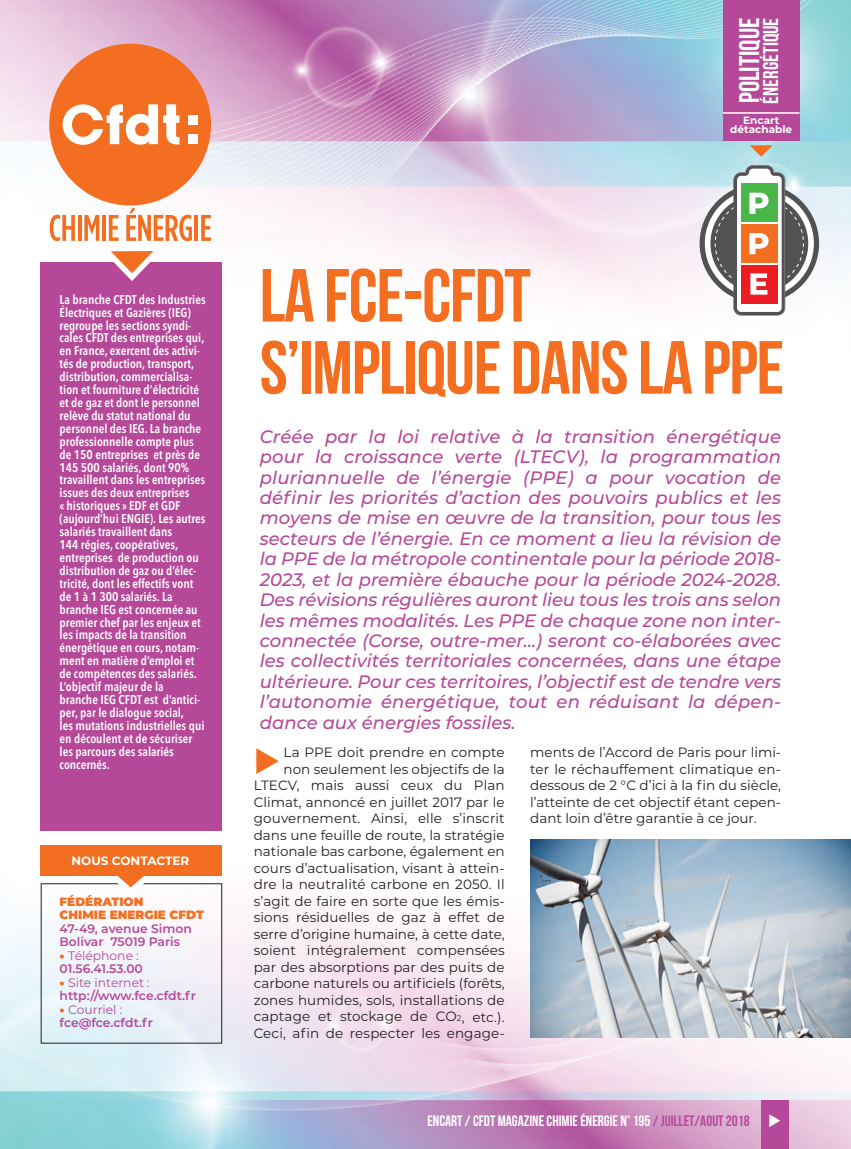
<style>
.page{position:relative;width:851px;height:1149px;background:#fff}
.page>*{position:absolute;margin:0;border:0;box-sizing:border-box;transform-origin:0 0}
.t1{font:75px/72px "Bebas Neue";letter-spacing:-.015em;color:#f36e21}
.t2{font:28.35px "Bebas Neue";color:#fff}
.t3{font:21.3px "Bebas Neue";color:#fff}
.t4{font:italic 500 18px/20.4px "Montserrat";color:#b6489a;text-align:justify}
.t5{font:15px "Bebas Neue";color:#fff}
.t6{font:13.5px/16.5px "Montserrat";color:#231f20;text-align:right}
.t7{font:600 12.6px/12.9px "Avenir Next Condensed";color:#fff}
.t8{font:600 12.3px/13.5px "Montserrat";color:#b6489a}
.t9{font:900 12px/13.5px "Montserrat";color:#f36e21}
.t10{font:700 12px "Montserrat";color:#fff}
.t11{font:700 10.5px/9px "Montserrat";color:#fff;text-align:center}
.s1{font-weight:900;color:#f36e21}
.s2{font-weight:400}
.s3{font-size:8.1px}
.s4{color:#b6489a}
</style>
<div class="page">
<img style="left:0;top:0;width:850px;height:1148px">
<div style="left:40px;top:262px;width:182px;height:568px;background:#b6489a"></div>
<div style="left:722px;top:0;width:77px;height:141px;background:#b6489a"></div>
<hr style="left:722px;top:112px;width:77px;height:2px;background:#fff">
<div style="left:41px;top:883px;width:181px;height:160px;border:1px solid #231f20"></div>
<svg style="left:107px;top:875px;width:48px;height:19px"></svg>
<div style="left:40px;top:845px;width:181px;height:30px;background:#f36e21"></div>
<svg style="left:749px;top:145px;width:23px;height:12px"></svg>
<div style="left:761px;top:1099px;width:27px;height:49px;background:#b6489a"></div>
<div style="left:49px;top:44px;width:162px;height:161px;background:#f36e21;border-radius:50%"></div>
<div style="left:188px;top:115px;width:9px;height:10px;background:#fff"></div>
<div style="left:188px;top:135px;width:10px;height:9px;background:#fff"></div>
<svg style="left:63px;top:104px;width:116px;height:41px"></svg>
<svg style="left:50px;top:215px;width:25px;height:26px"></svg>
<hr style="left:78px;top:215px;width:3px;height:26px;background:#f36e21">
<svg style="left:84px;top:215px;width:15px;height:26px"></svg>
<hr style="left:102px;top:215px;width:4px;height:26px;background:#f36e21">
<svg style="left:109px;top:207px;width:83px;height:74px"></svg>
<hr style="left:194px;top:215px;width:4px;height:26px;background:#f36e21">
<svg style="left:201px;top:215px;width:10px;height:26px"></svg>
<img style="left:530px;top:838px;width:320px;height:199px">
<svg style="left:699px;top:184px;width:120px;height:119px"></svg>
<svg style="left:704px;top:189px;width:109px;height:109px"></svg>
<div style="left:710px;top:194px;width:98px;height:98px;background:#515251;border-radius:50%"></div>
<svg style="left:733px;top:165px;width:52px;height:150px"></svg>
<svg style="left:256px;top:747px;width:23px;height:26px"></svg>
<h2 class="t2" style="left:732px;top:103px;width:87px;rotate:-90deg">POLITIQUE</h2>
<h3 class="t3" style="left:758px;top:104px;width:87px;rotate:-90deg">ÉNERGÉTIQUE</h3>
<p class="t11" style="left:730px;top:116px;width:63px">Encart détachable</p>
<p class="t7" style="left:60px;top:292px;width:147px">La branche CFDT des Industries<br>Électriques et Gazières (IEG) regroupe les sections syndi&shy;cales CFDT des entreprises qui, en France, exercent des activi&shy;tés de production, transport, distribution, commercialisa&shy;tion et fourniture d'électricité et de gaz et dont le personnel relève du statut national du personnel des IEG. La branche professionnelle compte plus de 150 entreprises et près de<br>145 500 salariés, dont 90% travaillent dans les entreprises issues des deux entreprises<br>« historiques » EDF et GDF (aujourd’hui ENGIE). Les autres salariés travaillent dans<br>144 régies, coopératives, entreprises de production ou distribution de gaz ou d’élec&shy;tricité, dont les effectifs vont de 1 à 1 300 salariés. La branche IEG est concernée au premier chef par les enjeux et les impacts de la transition énergétique en cours, notam&shy;ment en matière d’emploi et de compétences des salariés.<br>L’objectif majeur de la<br>branche IEG CFDT est d’antici&shy;per, par le dialogue social,<br>les mutations industrielles qui en découlent et de sécuriser les parcours des salariés concernés.</p>
<p class="t10" style="left:71px;top:856px;width:119px">NOUS CONTACTER</p>
<p class="t9" style="left:60px;top:895px;width:146px">FÉDÉRATION<br>CHIMIE ENERGIE CFDT</p>
<p class="t8" style="left:60px;top:922px;width:134px">47-49, avenue Simon<br>Bolivar 75019 Paris</p>
<p class="t8" style="left:60px;top:949px;width:85px"><span class="s1">•</span> <span class="s2">Téléphone :<br></span>01.56.41.53.00</p>
<p class="t8" style="left:60px;top:976px;width:138px"><span class="s1">•</span> <span class="s2">Site internet : </span>http://www.fce.cfdt.fr</p>
<p class="t8" style="left:60px;top:1003px;width:95px"><span class="s1">•</span> <span class="s2">Courriel : </span>fce@fce.cfdt.fr</p>
<h1 class="t1" style="left:260px;top:259px;width:526px">LA FCE-CFDT<br>S’IMPLIQUE DANS LA PPE</h1>
<p class="t4" style="left:260px;top:427px;width:523px">Créée par la loi relative à la transition énergétique pour la croissance verte (LTECV), la programmation pluriannuelle de l’énergie (PPE) a pour vocation de définir les priorités d’action des pouvoirs publics et les moyens de mise en œuvre de la transition, pour tous les secteurs de l’énergie. En ce moment a lieu la révision de la PPE de la métropole continentale pour la période 2018- 2023, et la première ébauche pour la période 2024-2028.<br>Des révisions régulières auront lieu tous les trois ans selon les mêmes modalités. Les PPE de chaque zone non inter&shy;connectée (Corse, outre-mer…) seront co-élaborées avec les collectivités territoriales concernées, dans une étape ultérieure. Pour ces territoires, l’objectif est de tendre vers l’autonomie énergétique, tout en réduisant la dépen&shy;dance aux énergies fossiles.</p>
<p class="t6" style="left:254px;top:745px;width:252px">La PPE doit prendre en compte non seulement les objectifs de la LTECV, mais aussi ceux du Plan Climat, annoncé en juillet 2017 par le gouvernement. Ainsi, elle s’inscrit dans une feuille de route, la stratégie nationale bas carbone, également en cours d’actualisation, visant à attein&shy;dre la neutralité carbone en 2050. Il s’agit de faire en sorte que les émis&shy;sions résiduelles de gaz à effet de serre d’origine humaine, à cette date, soient intégralement compensées par des absorptions par des puits de carbone naturels ou artificiels (forêts, zones humides, sols, installations de captage et stockage de CO<span class="s3">2</span>, etc.).<br>Ceci, afin de respecter les engage-</p>
<p class="t6" style="left:530px;top:745px;width:252px;text-align:justify">ments de l’Accord de Paris pour limi&shy;ter le réchauffement climatique en&shy;dessous de 2 °C d’ici à la fin du siècle, l’atteinte de cet objectif étant cepen&shy;dant loin d’être garantie à ce jour.</p>
<p class="t5" style="left:427px;top:1111px;width:324px">ENCART / CFDT MAGAZINE CHIMIE ÉNERGIE N° 195 <span class="s4">/ JUILLET/AOUT 2018</span></p>
</div>
